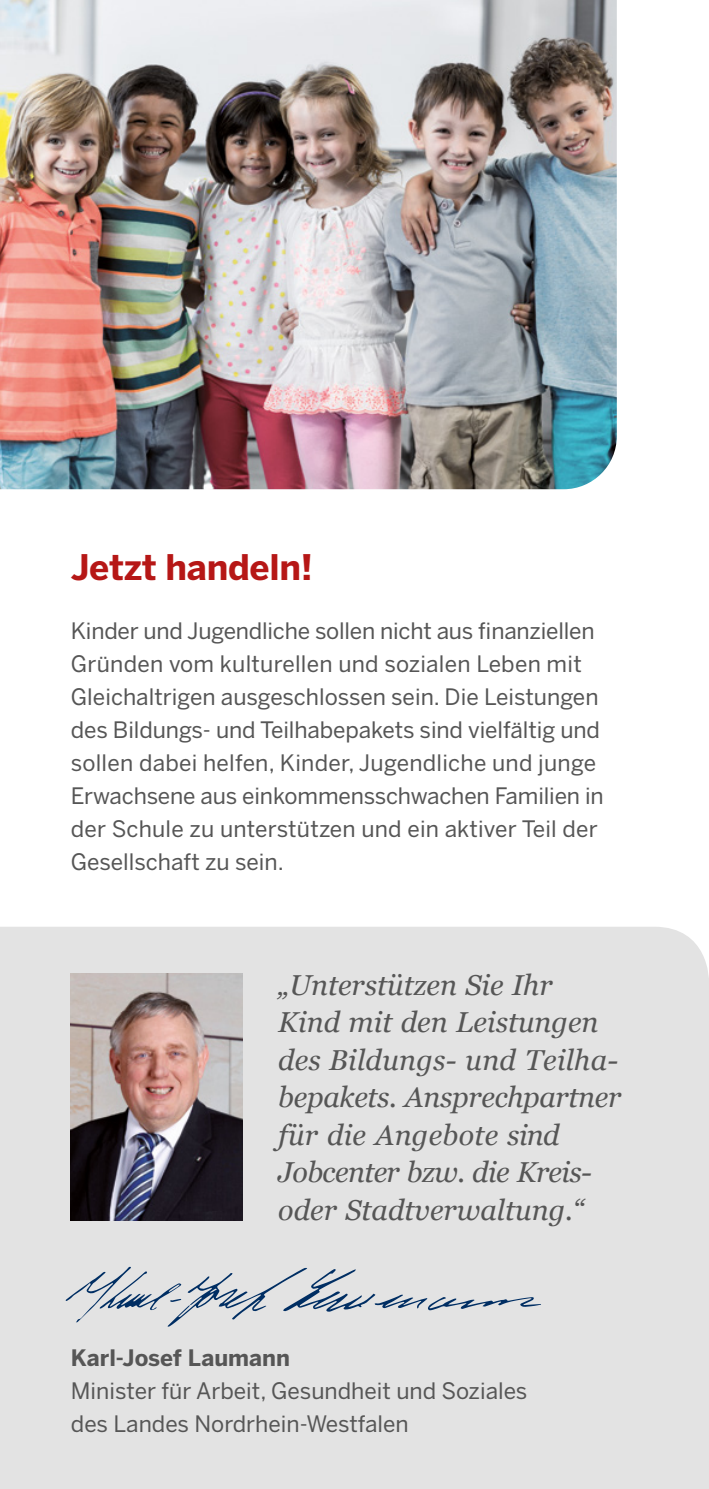
<style>
.page{position:relative;width:709px;height:1489px;background:#fff}
.page>*{position:absolute;margin:0;border:0;box-sizing:border-box;transform-origin:0 0}
.t1{font:700 35px "Benton Sans";letter-spacing:-.01em;color:#b61716}
.Zitat{font:italic 28.75px/37.5px "Georgia";color:#565656}
.t2{font:22.5px/33px "Benton Sans";color:#565656}
.s1{font-weight:700}
</style>
<div class="page">
<img style="left:0;top:0;width:617px;height:489px">
<div style="left:0;top:927px;width:709px;height:561px;background:#e3e3e3"></div>
<svg style="left:65px;top:1266px;width:476px;height:60px;background:#cdd1d6"></svg>
<img style="left:71px;top:973px;width:172px;height:246px">
<h1 class="t1" style="left:71px;top:546px;width:244px">Jetzt handeln!</h1>
<p class="t2" style="left:71px;top:613px;width:534px">Kinder und Jugendliche sollen nicht aus finanziellen Gründen vom kulturellen und sozialen Leben mit Gleichaltrigen ausgeschlossen sein. Die Leistungen des Bildungs- und Teilhabepakets sind vielfältig und sollen dabei helfen, Kinder, Jugendliche und junge Erwachsene aus einkommensschwachen Familien in der Schule zu unterstützen und ein aktiver Teil der Gesellschaft zu sein.</p>
<p class="Zitat" style="left:278px;top:965px;width:344px">„Unterstützen Sie Ihr<br>Kind mit den Leistungen des Bildungs- und Teilha&shy;bepakets. Ansprechpartner für die Angebote sind<br>Jobcenter bzw. die Kreis&shy;oder Stadtverwaltung.“</p>
<p class="t2" style="left:71px;top:1340px;width:458px"><span class="s1">Karl-Josef Laumann<br></span>Minister für Arbeit, Gesundheit und Soziales des Landes Nordrhein-Westfalen</p>
</div>
